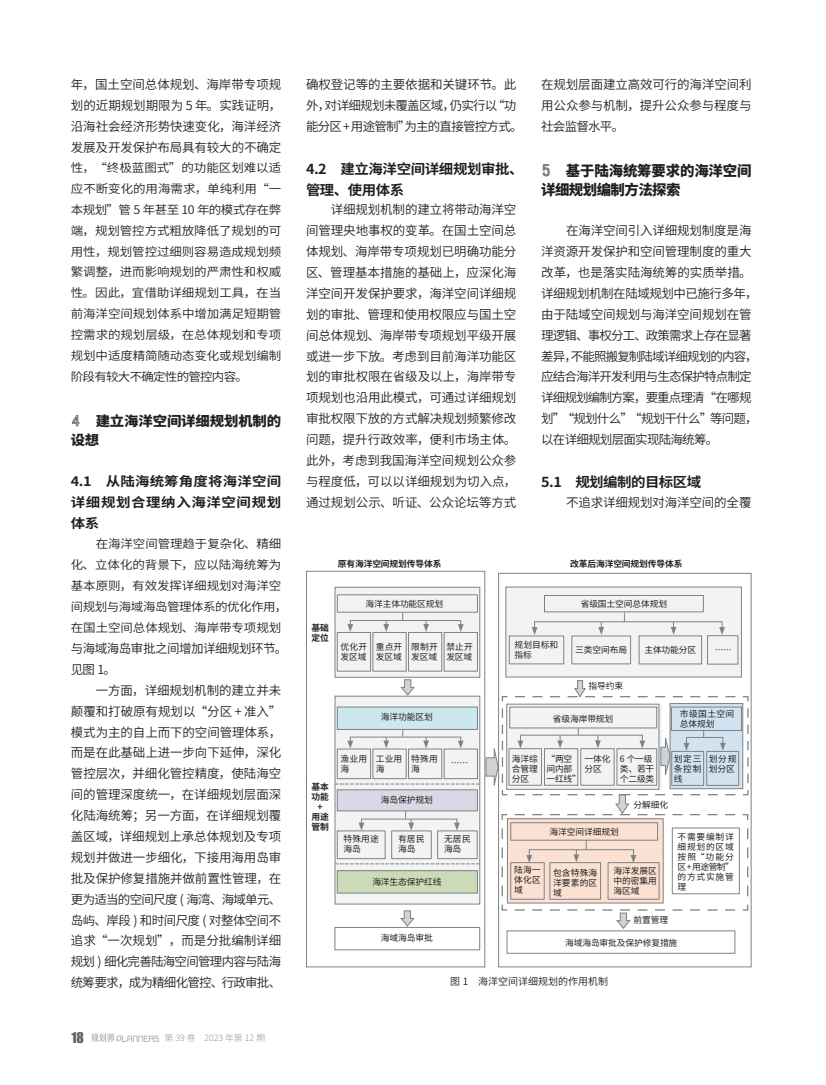
<style>
.page{position:relative;width:826px;height:1085px;background:#fff}
.page>*{position:absolute;margin:0;border:0;box-sizing:border-box;transform-origin:0 0}
.一级标题{font:800 14.38px/19.4px "Source Han Sans CN";letter-spacing:-.01em;color:#231f20}
.二级标题{font:700 13.75px/20.9px "Source Han Sans CN";letter-spacing:-.035em;color:#231f20;scale:1.05 1}
.t1{font:13.75px "Impact";color:#636366}
.一级标题-2{font:800 13.62px/19.4px "Source Han Sans CN";letter-spacing:-.01em;color:#231f20;scale:1.06 1}
.二级标题-2{font:700 13px/20.9px "Source Han Sans CN";letter-spacing:.045em;color:#231f20;text-align:justify;scale:1.11 1}
.正文{font:12.5px/20.9px "Source Han Sans CN";letter-spacing:-.01em;color:#231f20;text-align:justify}
.正文-2{font:12.5px/20.9px "Source Han Sans CN";letter-spacing:-.06em;color:#231f20}
.正文-3{font:12.5px/20.9px "Source Han Sans CN";letter-spacing:-.04em;color:#231f20}
.正文-4{font:11.75px/20.9px "Source Han Sans CN";letter-spacing:-.01em;color:#231f20;text-align:justify;scale:1.06 1}
.图说{font:10px "Source Han Sans CN";color:#231f20}
.段落样式1{font:8.75px/10px "Source Han Sans CN";letter-spacing:-.015em;color:#231f20}
.段落样式1-2{font:700 8.75px/10px "Source Han Sans CN";letter-spacing:-.015em;color:#231f20}
.t2{font:300 8.75px "Source Han Sans CN";color:#939598}
.段落样式1-3{font:8.75px/10px "Source Han Sans CN";letter-spacing:.045em;color:#231f20}
.s1{font-family:"H Yb 7 gj";font-weight:400;font-size:16.5px}
.s2{font-family:"H Yb 7 gj";font-weight:400;font-size:17.5px}
</style>
<div class="page">
<img style="left:91px;top:1033px;width:68px;height:8px">
<div style="left:506px;top:587px;width:235px;height:90px;background:#f2f3f4"></div>
<div style="left:505px;top:586px;width:236px;height:91px;border:1px solid #808285"></div>
<div style="left:544px;top:595px;width:159px;height:17px;border:1px solid #808285"></div>
<div style="left:509px;top:635px;width:55px;height:29px;border:1px solid #808285"></div>
<div style="left:498px;top:573px;width:253px;height:394px;border:1px solid #808285"></div>
<div style="left:335px;top:587px;width:145px;height:90px;background:#f2f3f4"></div>
<div style="left:334px;top:586px;width:146px;height:91px;border:1px solid #808285"></div>
<div style="left:337px;top:594px;width:141px;height:18px;border:1px solid #808285"></div>
<div style="left:337px;top:632px;width:34px;height:39px;border:1px solid #808285"></div>
<div style="left:372px;top:632px;width:34px;height:39px;border:1px solid #808285"></div>
<div style="left:408px;top:632px;width:34px;height:39px;border:1px solid #808285"></div>
<div style="left:444px;top:632px;width:34px;height:39px;border:1px solid #808285"></div>
<div style="left:306px;top:570px;width:179px;height:397px;border:1px solid #808285"></div>
<div style="left:571px;top:635px;width:60px;height:29px;border:1px solid #808285"></div>
<div style="left:534px;top:621px;width:188px;height:8px;border:1px solid #808285"></div>
<svg style="left:532px;top:627px;width:5px;height:8px"></svg>
<svg style="left:719px;top:627px;width:6px;height:8px"></svg>
<div style="left:350px;top:620px;width:111px;height:6px;border:1px solid #808285"></div>
<svg style="left:347px;top:624px;width:6px;height:8px"></svg>
<svg style="left:458px;top:624px;width:5px;height:8px"></svg>
<svg style="left:598px;top:621px;width:6px;height:13px"></svg>
<svg style="left:383px;top:620px;width:6px;height:11px"></svg>
<svg style="left:670px;top:621px;width:6px;height:13px"></svg>
<svg style="left:423px;top:620px;width:6px;height:11px"></svg>
<svg style="left:334px;top:679px;width:415px;height:271px"></svg>
<div style="left:544px;top:748px;width:34px;height:37px;border:1px solid #808285"></div>
<div style="left:580px;top:748px;width:34px;height:37px;border:1px solid #808285"></div>
<div style="left:616px;top:748px;width:41px;height:37px;border:1px solid #808285"></div>
<div style="left:638px;top:635px;width:64px;height:29px;border:1px solid #808285"></div>
<div style="left:707px;top:635px;width:31px;height:29px;border:1px solid #808285"></div>
<p class="正文" style="left:71px;top:74px;width:212px">年，国土空间总体规划、海岸带专项规划的近期规划期限为 5 年。实践证明，沿海社会经济形势快速变化，海洋经济发展及开发保护布局具有较大的不确定</p>
<p class="正文-4" style="left:71px;top:157px;width:200px">性，“终极蓝图式”的功能区划难以适应不断变化的用海需求，单纯利用“一本规划”管 5 年甚至 10 年的模式存在弊端，规划管控方式粗放降低了规划的可用性，规划管控过细则容易造成规划频繁调整，进而影响规划的严肃性和权威性。因此，宜借助详细规划工具，在当前海洋空间规划体系中增加满足短期管控需求的规划层级，在总体规划和专项规划中适度精简随动态变化或规划编制阶段有较大不确定性的管控内容。</p>
<p class="一级标题-2" style="left:71px;top:411px;width:200px"><span class="s1">4</span>　建立海洋空间详细规划机制的设想</p>
<p class="二级标题-2" style="left:71px;top:471px;width:191px">4.1　从陆海统筹角度将海洋空间详细规划合理纳入海洋空间规划体系</p>
<p class="正文-4" style="left:71px;top:533px;width:206px;text-align:left;text-indent:25px">在海洋空间管理趋于复杂化、精细化、立体化的背景下，应以陆海统筹为基本原则，有效发挥详细规划对海洋空间规划与海域海岛管理体系的优化作用，在国土空间总体规划、海岸带专项规划</p>
<p class="正文-3" style="left:71px;top:638px;width:218px">与海域海岛审批之间增加详细规划环节。见图 1。</p>
<p class="正文" style="left:71px;top:680px;width:212px;text-indent:25px">一方面，详细规划机制的建立并未颠覆和打破原有规划以“分区 + 准入”模式为主的自上而下的空间管理体系，而是在此基础上进一步向下延伸，深化管控层次，并细化管控精度，使陆海空间的管理深度统一，在详细规划层面深化陆海统筹；另一方面，在详细规划覆盖区域，详细规划上承总体规划及专项规划并做进一步细化，下接用海用岛审批及保护修复措施并做前置性管理，在更为适当的空间尺度 ( 海湾、海域单元、岛屿、岸段 ) 和时间尺度 ( 对整体空间不追求“一次规划”，而是分批编制详细规划 ) 细化完善陆海空间管理内容与陆海统筹要求，成为精细化管控、行政审批、</p>
<p class="t1" style="left:71px;top:1026px;width:14px">18</p>
<p class="t2" style="left:164px;top:1032px;width:102px">第 39 卷 2023 年第 12 期</p>
<p class="正文-2" style="left:306px;top:74px;width:218px">确权登记等的主要依据和关键环节。此外，对详细规划未覆盖区域，仍实行以“功能分区+用途管制”为主的直接管控方式。</p>
<p class="二级标题" style="left:306px;top:158px;width:209px">4.2　建立海洋空间详细规划审批、管理、使用体系</p>
<p class="正文" style="left:306px;top:199px;width:212px;text-indent:25px">详细规划机制的建立将带动海洋空间管理央地事权的变革。在国土空间总体规划、海岸带专项规划已明确功能分区、管理基本措施的基础上，应深化海洋空间开发保护要求，海洋空间详细规划的审批、管理和使用权限应与国土空间总体规划、海岸带专项规划平级开展或进一步下放。考虑到目前海洋功能区划的审批权限在省级及以上，海岸带专项规划也沿用此模式，可通过详细规划审批权限下放的方式解决规划频繁修改问题，提升行政效率，便利市场主体。此外，考虑到我国海洋空间规划公众参与程度低，可以以详细规划为切入点，通过规划公示、听证、公众论坛等方式</p>
<p class="正文" style="left:541px;top:74px;width:212px">在规划层面建立高效可行的海洋空间利用公众参与机制，提升公众参与程度与社会监督水平。</p>
<p class="一级标题" style="left:541px;top:161px;width:212px"><span class="s2">5</span>　基于陆海统筹要求的海洋空间详细规划编制方法探索</p>
<p class="正文-2" style="left:541px;top:220px;width:218px;text-indent:25px">在海洋空间引入详细规划制度是海洋资源开发保护和空间管理制度的重大改革，也是落实陆海统筹的实质举措。详细规划机制在陆域规划中已施行多年，由于陆域空间规划与海洋空间规划在管理逻辑、事权分工、政策需求上存在显著差异，不能照搬复制陆域详细规划的内容，应结合海洋开发利用与生态保护特点制定详细规划编制方案，要重点理清“在哪规划”“规划什么”“规划干什么”等问题，以在详细规划层面实现陆海统筹。</p>
<p class="二级标题" style="left:541px;top:471px;width:154px">5.1　规划编制的目标区域</p>
<p class="正文" style="left:566px;top:492px;width:187px">不追求详细规划对海洋空间的全覆</p>
<p class="段落样式1-2" style="left:338px;top:559px;width:105px">原有海洋空间规划传导体系</p>
<p class="段落样式1-2" style="left:570px;top:559px;width:114px">改革后海洋空间规划传导体系</p>
<p class="段落样式1-2" style="left:311px;top:623px;width:19px">基础定位</p>
<p class="段落样式1-2" style="left:311px;top:781px;width:19px">基本功能</p>
<p class="段落样式1-2" style="left:317px;top:801px;width:7px">+</p>
<p class="段落样式1-2" style="left:311px;top:811px;width:19px">用途管制</p>
<p class="段落样式1" style="left:365px;top:598px;width:79px">海洋主体功能区规划</p>
<p class="段落样式1" style="left:580px;top:598px;width:88px">省级国土空间总体规划</p>
<p class="段落样式1" style="left:340px;top:642px;width:28px">优化开发区域</p>
<p class="段落样式1" style="left:376px;top:642px;width:28px">重点开发区域</p>
<p class="段落样式1" style="left:411px;top:642px;width:28px">限制开发区域</p>
<p class="段落样式1" style="left:446px;top:642px;width:28px">禁止开发区域</p>
<p class="段落样式1" style="left:514px;top:640px;width:45px">规划目标和指标</p>
<p class="段落样式1" style="left:575px;top:645px;width:53px">三类空间布局</p>
<p class="段落样式1" style="left:644px;top:645px;width:53px">主体功能分区</p>
<p class="段落样式1" style="left:714px;top:645px;width:19px">……</p>
<p class="段落样式1" style="left:588px;top:681px;width:36px">指导约束</p>
<p class="段落样式1" style="left:381px;top:712px;width:53px">海洋功能区划</p>
<p class="段落样式1" style="left:553px;top:713px;width:62px">省级海岸带规划</p>
<p class="段落样式1-3" style="left:680px;top:709px;width:56px">市级国土空间总体规划</p>
<p class="段落样式1" style="left:340px;top:754px;width:28px">渔业用海</p>
<p class="段落样式1" style="left:376px;top:754px;width:28px">工业用海</p>
<p class="段落样式1" style="left:411px;top:754px;width:28px">特殊用海</p>
<p class="段落样式1" style="left:381px;top:795px;width:53px">海岛保护规划</p>
<p class="段落样式1" style="left:451px;top:757px;width:19px">……</p>
<p class="段落样式1" style="left:512px;top:753px;width:27px;text-align:justify">海洋综合管理分区</p>
<p class="段落样式1" style="left:546px;top:753px;width:36px">“两空间内部一红线”</p>
<p class="段落样式1" style="left:584px;top:753px;width:27px">一体化分区</p>
<p class="段落样式1" style="left:619px;top:753px;width:36px">6 个一级类、若干个二级类</p>
<p class="段落样式1" style="left:674px;top:753px;width:29px;text-align:justify">划定三条控制线</p>
<p class="段落样式1" style="left:633px;top:800px;width:36px">分解细化</p>
<p class="段落样式1" style="left:709px;top:753px;width:29px">划分规划分区</p>
<p class="段落样式1" style="left:343px;top:834px;width:37px">特殊用途海岛</p>
<p class="段落样式1" style="left:398px;top:834px;width:28px">有居民海岛</p>
<p class="段落样式1" style="left:444px;top:834px;width:28px">无居民海岛</p>
<p class="段落样式1" style="left:372px;top:876px;width:71px">海洋生态保护红线</p>
<p class="段落样式1" style="left:381px;top:933px;width:53px">海域海岛审批</p>
<p class="段落样式1" style="left:514px;top:865px;width:28px;text-align:justify">陆海一体化区域</p>
<p class="段落样式1" style="left:549px;top:826px;width:71px">海洋空间详细规划</p>
<p class="段落样式1" style="left:553px;top:867px;width:46px;text-align:justify">包含特殊海洋要素的区域</p>
<p class="段落样式1" style="left:613px;top:865px;width:45px;text-align:justify">海洋发展区中的密集用海区域</p>
<p class="段落样式1" style="left:633px;top:915px;width:36px">前置管理</p>
<p class="段落样式1" style="left:677px;top:831px;width:58px;text-align:justify">不需要编制详细规划的区域按照“功能分区+用途管制”的方式实施管理</p>
<p class="段落样式1" style="left:565px;top:937px;width:114px">海域海岛审批及保护修复措施</p>
<p class="图说" style="left:450px;top:975px;width:159px">图 1　海洋空间详细规划的作用机制</p>
</div>
